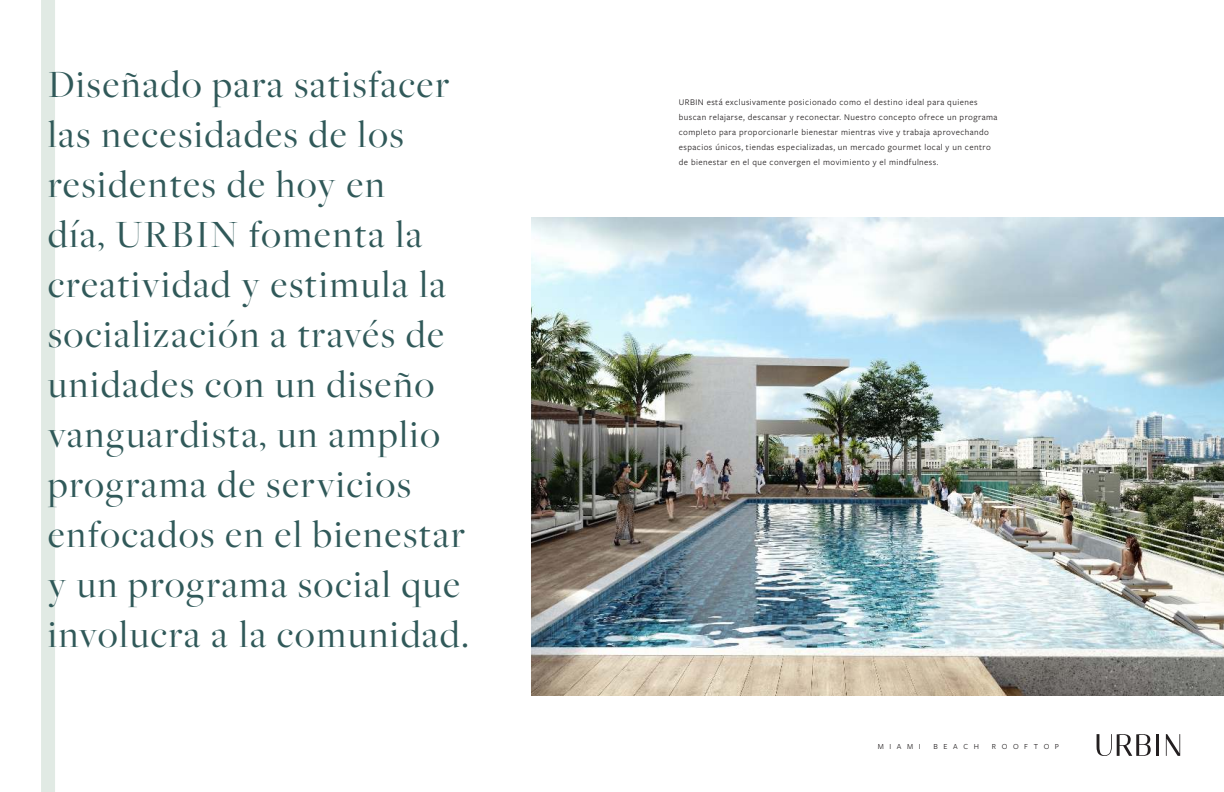
<style>
.page{position:relative;width:1224px;height:792px;background:#fff}
.page>*{position:absolute;margin:0;border:0;box-sizing:border-box;transform-origin:0 0}
.t1{font:40px/50px "Freight Big Pro";letter-spacing:.05em;color:#305959}
.t2{font:9px/15px "Freight Sans Pro";letter-spacing:.05em;color:#231f20}
.t3{font:8px "Freight Sans Pro";letter-spacing:.7em;color:#231f20}
</style>
<div class="page">
<div style="left:41px;top:0;width:14px;height:792px;background:#e1eae4"></div>
<img style="left:531px;top:217px;width:693px;height:479px">
<svg style="left:1097px;top:734px;width:54px;height:22px"></svg>
<hr style="left:1156px;top:734px;width:3px;height:22px;background:#231f20">
<svg style="left:1166px;top:734px;width:14px;height:22px"></svg>
<p class="t1" style="left:48px;top:64px;width:422px">Diseñado para satisfacer las necesidades de los residentes de hoy en<br>día, URBIN fomenta la creatividad y estimula la socialización a través de unidades con un diseño vanguardista, un amplio programa de servicios enfocados en el bienestar y un programa social que involucra a la comunidad.</p>
<p class="t2" style="left:679px;top:96px;width:320px">URBIN está exclusivamente posicionado como el destino ideal para quienes buscan relajarse, descansar y reconectar. Nuestro concepto ofrece un programa completo para proporcionarle bienestar mientras vive y trabaja aprovechando espacios únicos, tiendas especializadas, un mercado gourmet local y un centro de bienestar en el que convergen el movimiento y el mindfulness.</p>
<p class="t3" style="left:878px;top:744px;width:44px">MIAMI</p>
<p class="t3" style="left:934px;top:744px;width:47px">BEACH</p>
<p class="t3" style="left:992px;top:744px;width:69px">ROOFTOP</p>
</div>
